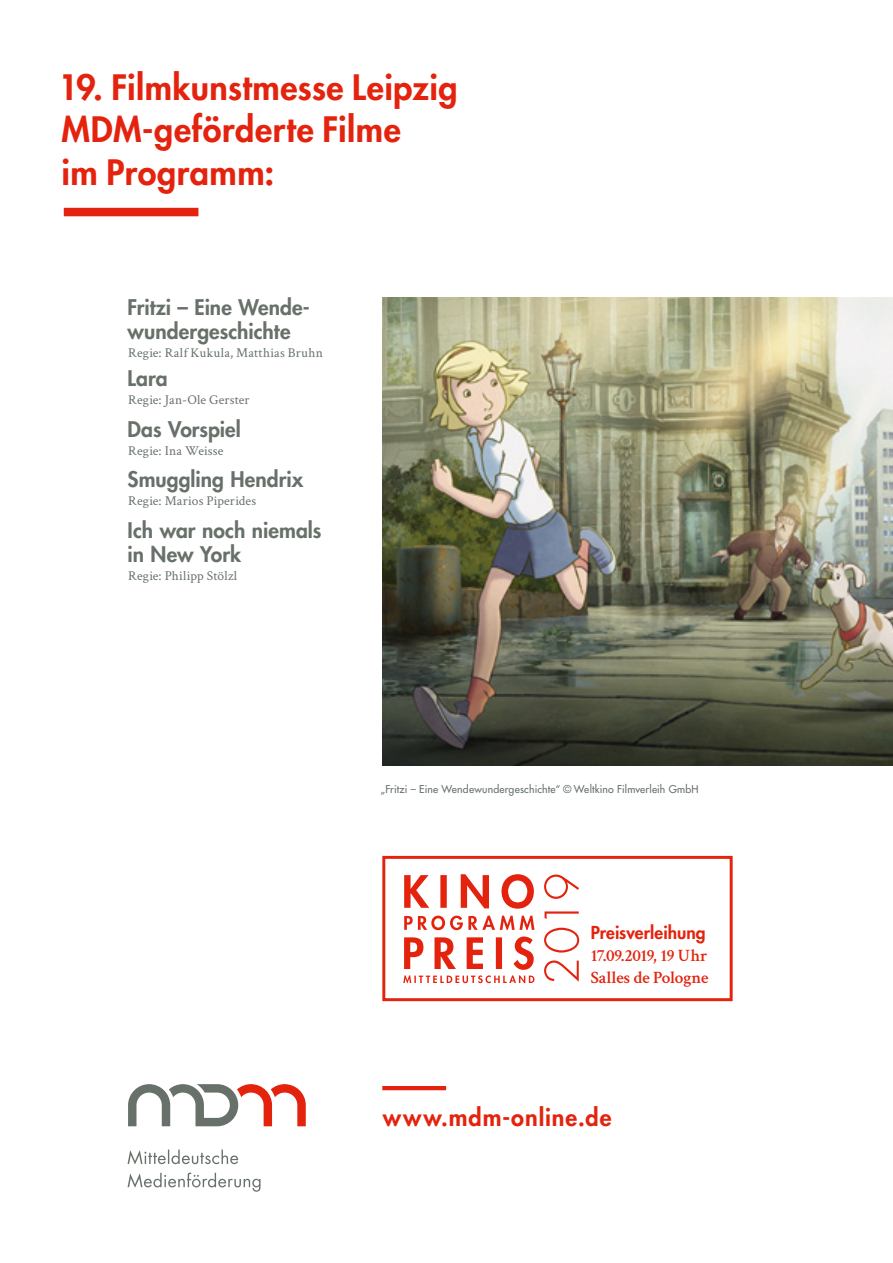
<style>
.page{position:relative;width:893px;height:1263px;background:#fff}
.page>*{position:absolute;margin:0;border:0;box-sizing:border-box;transform-origin:0 0}
.t1{font:800 34.05px/42.6px "Futura Std";letter-spacing:.015em;color:#e4230e}
.t2{font:800 23.4px "Futura Std";letter-spacing:.045em;color:#e4230e}
.t3{font:800 21px/24px "Futura Std";letter-spacing:.005em;color:#677169}
.t4{font:600 17.4px/21.9px "Crimson Text";letter-spacing:-.005em;color:#e4230e}
.t5{font:800 17.4px "Futura Std";color:#e4230e}
.t6{font:13.5px "Crimson Text";letter-spacing:.015em;color:#677169}
.t7{font:500 10.5px "Futura Std";letter-spacing:.015em;color:#677169}
</style>
<div class="page">
<div style="left:64px;top:208px;width:134px;height:8px;background:#e4230e"></div>
<hr style="left:382px;top:1086px;width:64px;height:4px;background:#e4230e">
<svg style="left:128px;top:1084px;width:178px;height:42px"></svg>
<svg style="left:128px;top:1149px;width:132px;height:43px"></svg>
<img style="left:383px;top:298px;width:510px;height:468px">
<div style="left:382px;top:856px;width:351px;height:145px;border:3px solid #e4230e"></div>
<svg style="left:403px;top:874px;width:131px;height:109px"></svg>
<svg style="left:544px;top:874px;width:35px;height:108px"></svg>
<h1 class="t1" style="left:58px;top:66px;width:401px">19. Filmkunstmesse Leipzig<br>MDM-geförderte Filme<br>im Programm:</h1>
<h3 class="t3" style="left:128px;top:295px;width:184px">Fritzi – Eine Wende&shy;wundergeschichte</h3>
<p class="t6" style="left:128px;top:344px;width:196px">Regie: Ralf Kukula, Matthias Bruhn</p>
<h3 class="t3" style="left:128px;top:366px;width:42px">Lara</h3>
<p class="t6" style="left:128px;top:391px;width:123px">Regie: Jan-Ole Gerster</p>
<h3 class="t3" style="left:128px;top:417px;width:115px">Das Vorspiel</h3>
<p class="t6" style="left:128px;top:441px;width:97px">Regie: Ina Weisse</p>
<h3 class="t3" style="left:128px;top:467px;width:177px">Smuggling Hendrix</h3>
<p class="t6" style="left:128px;top:492px;width:129px">Regie: Marios Piperides</p>
<h3 class="t3" style="left:128px;top:518px;width:195px">Ich war noch niemals in New York</h3>
<p class="t6" style="left:128px;top:566px;width:110px">Regie: Philipp Stölzl</p>
<p class="t7" style="left:381px;top:782px;width:319px">„Fritzi – Eine Wendewundergeschichte“ © Weltkino Filmverleih GmbH</p>
<p class="t5" style="left:591px;top:921px;width:116px">Preisverleihung</p>
<p class="t4" style="left:591px;top:943px;width:119px">17.09.2019, 19 Uhr<br>Salles de Pologne</p>
<h2 class="t2" style="left:383px;top:1102px;width:230px">www.mdm-online.de</h2>
</div>
